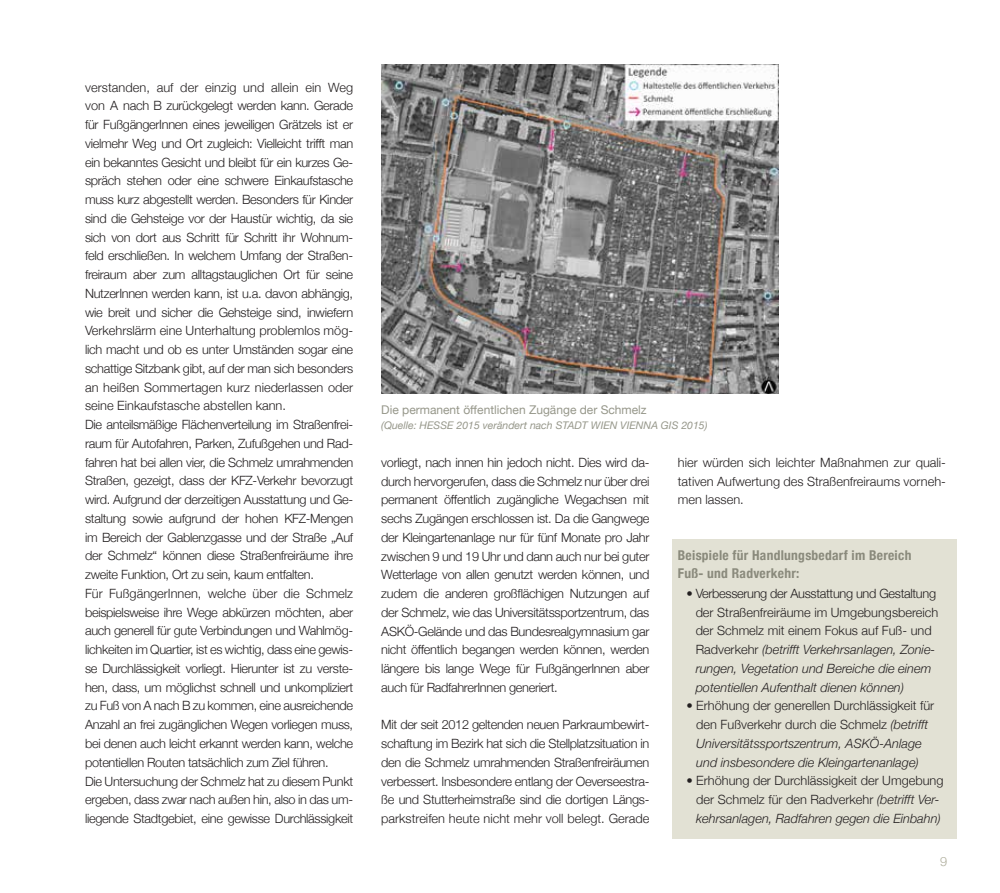
<style>
.page{position:relative;width:1000px;height:893px;background:#fff}
.page>*{position:absolute;margin:0;border:0;box-sizing:border-box;transform-origin:0 0}
.t1{font:700 condensed 13.5px/18px "Helvetica Neue";letter-spacing:.02em;color:#8a8a7c}
.t2{font:300 12.75px/18.8px "Helvetica Neue";letter-spacing:-.025em;color:#231f20;text-align:justify}
.t3{font:300 12.75px/18.8px "Helvetica Neue";color:#231f20}
.t4{font:italic 300 12.75px/18.8px "Helvetica Neue";color:#231f20;text-align:center}
.t5{font:300 12.75px "Helvetica Neue";color:#aead9b}
.t6{font:12px "Helvetica Neue";color:#96978a}
.t7{font:italic 10.5px "Helvetica Neue";color:#96978a}
.s1{font-style:italic}
.s2{font-style:normal}
</style>
<div class="page">
<div style="left:672px;top:539px;width:284px;height:299px;background:#e2e1d4"></div>
<img style="left:381px;top:64px;width:397px;height:330px">
<p class="t2" style="left:85px;top:77px;width:269px;text-align:left">verstanden, auf der einzig und allein ein Weg von A nach B zurückgelegt werden kann. Gerade für FußgängerInnen eines jeweiligen Grätzels ist er vielmehr Weg und Ort zugleich: Vielleicht trifft man ein bekanntes Gesicht und bleibt für ein kurzes Ge&shy;spräch stehen oder eine schwere Einkaufstasche muss kurz abgestellt werden. Besonders für Kinder sind die Gehsteige vor der Haustür wichtig, da sie sich von dort aus Schritt für Schritt ihr Wohnum&shy;feld erschließen. In welchem Umfang der Straßen&shy;freiraum aber zum alltagstauglichen Ort für seine NutzerInnen werden kann, ist u.a. davon abhängig, wie breit und sicher die Gehsteige sind, inwiefern Verkehrslärm eine Unterhaltung problemlos mög&shy;lich macht und ob es unter Umständen sogar eine schattige Sitzbank gibt, auf der man sich besonders an heißen Sommertagen kurz niederlassen oder seine Einkaufstasche abstellen kann.<br>Die anteilsmäßige Flächenverteilung im Straßenfrei&shy;raum für Autofahren, Parken, Zufußgehen und Rad&shy;fahren hat bei allen vier, die Schmelz umrahmenden Straßen, gezeigt, dass der KFZ-Verkehr bevorzugt wird. Aufgrund der derzeitigen Ausstattung und Ge&shy;staltung sowie aufgrund der hohen KFZ-Mengen im Bereich der Gablenzgasse und der Straße „Auf der Schmelz“ können diese Straßenfreiräume ihre zweite Funktion, Ort zu sein, kaum entfalten.<br>Für FußgängerInnen, welche über die Schmelz beispielsweise ihre Wege abkürzen möchten, aber auch generell für gute Verbindungen und Wahlmög&shy;lichkeiten im Quartier, ist es wichtig, dass eine gewis&shy;se Durchlässigkeit vorliegt. Hierunter ist zu verste&shy;hen, dass, um möglichst schnell und unkompliziert zu Fuß von A nach B zu kommen, eine ausreichende Anzahl an frei zugänglichen Wegen vorliegen muss, bei denen auch leicht erkannt werden kann, welche potentiellen Routen tatsächlich zum Ziel führen.<br>Die Untersuchung der Schmelz hat zu diesem Punkt ergeben, dass zwar nach außen hin, also in das um&shy;liegende Stadtgebiet, eine gewisse Durchlässigkeit</p>
<p class="t6" style="left:381px;top:401px;width:267px">Die permanent öffentlichen Zugänge der Schmelz</p>
<p class="t7" style="left:381px;top:418px;width:327px">(Quelle: HESSE 2015 verändert nach STADT WIEN VIENNA GIS 2015)</p>
<p class="t2" style="left:381px;top:452px;width:269px">vorliegt, nach innen hin jedoch nicht. Dies wird da&shy;durch hervorgerufen, dass die Schmelz nur über drei permanent öffentlich zugängliche Wegachsen mit sechs Zugängen erschlossen ist. Da die Gangwege der Kleingartenanlage nur für fünf Monate pro Jahr zwischen 9 und 19 Uhr und dann auch nur bei guter Wetterlage von allen genutzt werden können, und zudem die anderen großflächigen Nutzungen auf der Schmelz, wie das Universitätssportzentrum, das ASKÖ-Gelände und das Bundesrealgymnasium gar nicht öffentlich begangen werden können, werden längere bis lange Wege für FußgängerInnen aber auch für RadfahrerInnen generiert.</p>
<p class="t2" style="left:381px;top:715px;width:269px">Mit der seit 2012 geltenden neuen Parkraumbewirt&shy;schaftung im Bezirk hat sich die Stellplatzsituation in den die Schmelz umrahmenden Straßenfreiräumen verbessert. Insbesondere entlang der Oeverseestra&shy;ße und Stutterheimstraße sind die dortigen Längs&shy;parkstreifen heute nicht mehr voll belegt. Gerade</p>
<p class="t2" style="left:677px;top:452px;width:269px">hier würden sich leichter Maßnahmen zur quali&shy;tativen Aufwertung des Straßenfreiraums vorneh&shy;men lassen.</p>
<p class="t1" style="left:677px;top:545px;width:235px">Beispiele für Handlungsbedarf im Bereich<br>Fuß- und Radverkehr:</p>
<p class="t3" style="left:695px;top:583px;width:244px;text-indent:-9px">• Verbesserung der Ausstattung und Gestaltung der Straßenfreiräume im Umgebungsbereich der Schmelz mit einem Fokus auf Fuß- und Radverkehr <span class="s1">(betrifft Verkehrsanlagen, Zonie&shy;rungen, Vegetation und Bereiche die einem potentiellen Aufenthalt dienen können)</span></p>
<p class="t4" style="left:686px;top:696px;width:249px"><span class="s2">• Erhöhung der generellen Durchlässigkeit für den Fußverkehr durch die Schmelz</span> (betrifft Universitätssportszentrum, ASKÖ-Anlage und insbesondere die Kleingartenanlage)</p>
<p class="t3" style="left:686px;top:771px;width:258px;text-align:center">• Erhöhung der Durchlässigkeit der Umgebung der Schmelz für den Radverkehr <span class="s1">(betrifft Ver&shy;kehrsanlagen, Radfahren gegen die Einbahn)</span></p>
<p class="t5" style="left:939px;top:851px;width:9px">9</p>
</div>
